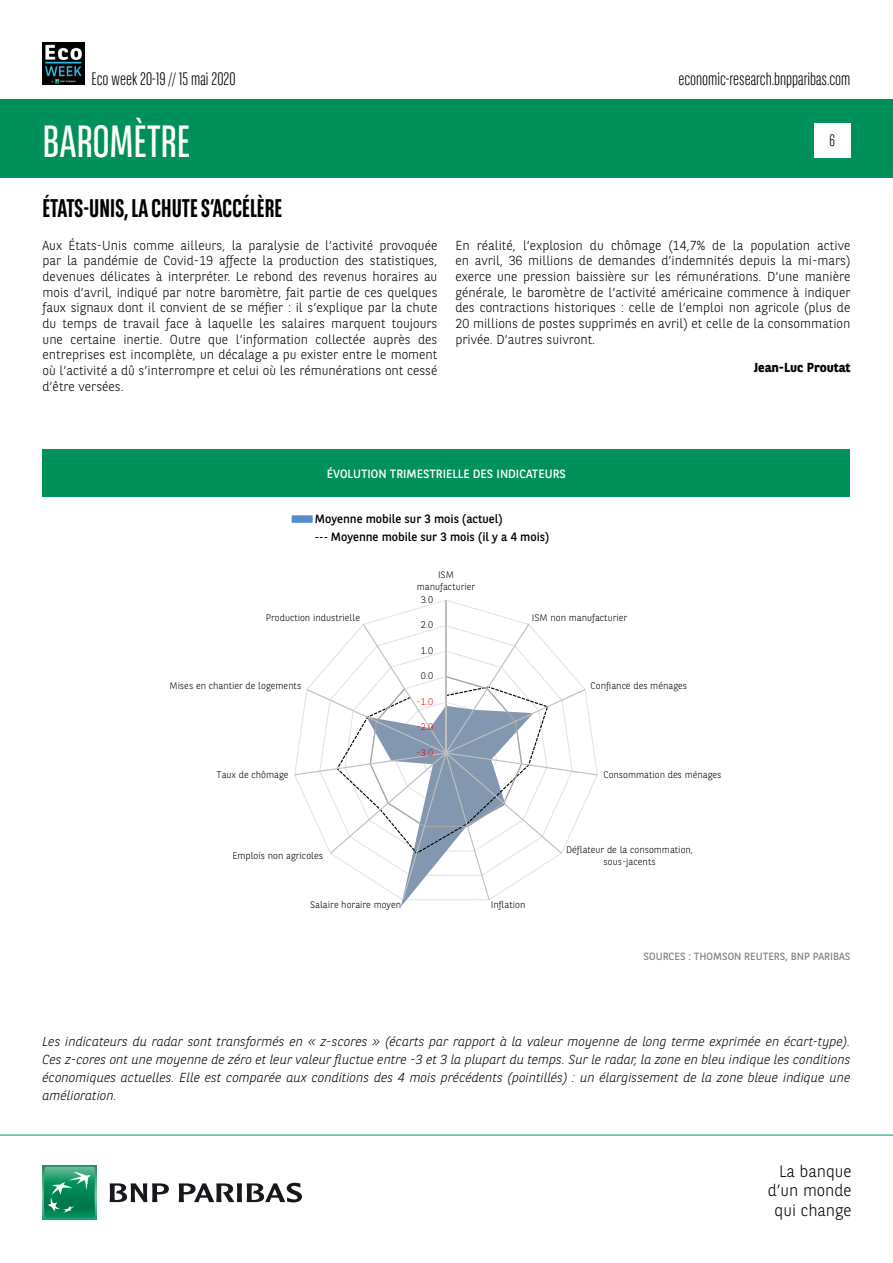
<style>
.page{position:relative;width:893px;height:1263px;background:#fff}
.page>*{position:absolute;margin:0;border:0;box-sizing:border-box;transform-origin:0 0}
.t1{font:45px "BNPP Sans Condensed";color:#fff}
.t2{font:700 25.5px "BNPP Sans Condensed";color:#000}
.t3{font:300 18px "BNPP Sans Condensed";color:#000}
.t4{font:300 16.5px/19.8px "BNPP Sans";color:#000;text-align:right}
.t5{font:300 16.5px "BNPP Sans Condensed";color:#000}
.t6{font:300 13.05px/15.6px "BNPP Sans";color:#000;text-align:justify}
.t7{font:italic 300 13.05px/18px "BNPP Sans";color:#000;text-align:justify}
.t8{font:700 13.05px "BNPP Sans";color:#000}
.t9{font:12px/18px "BNPP Sans";color:#000}
.t10{font:12px "BNPP Sans";color:#fff}
.t11{font:10.5px "BNPP Sans";color:#878787}
.t12{font:300 9.6px/11.6px "BNPP Sans";color:#000;text-align:center}
.t13{font:300 9.6px "BNPP Sans";color:#f00}
.s1{font-size:10.5px}
</style>
<div class="page">
<div style="left:1px;top:99px;width:892px;height:78px;background:#00915b"></div>
<svg style="left:43px;top:1166px;width:53px;height:53px"></svg>
<svg style="left:44px;top:1167px;width:51px;height:51px;background:#26996e"></svg>
<svg style="left:110px;top:1183px;width:59px;height:19px"></svg>
<svg style="left:179px;top:1183px;width:123px;height:19px"></svg>
<hr style="left:0;top:1135px;width:893px;height:1px;background:#00915b">
<div style="left:814px;top:123px;width:36px;height:34px;background:#fff"></div>
<img style="left:43px;top:43px;width:42px;height:42px">
<div style="left:292px;top:515px;width:21px;height:8px;background:#568cc9"></div>
<div style="left:42px;top:450px;width:808px;height:47px;background:#00915b"></div>
<svg style="left:294px;top:600px;width:304px;height:301px"></svg>
<h3 class="t3" style="left:91px;top:67px;width:146px">Eco week 20-19 // 15 mai 2020</h3>
<h1 class="t1" style="left:43px;top:113px;width:149px">BAROMÈTRE</h1>
<h3 class="t3" style="left:678px;top:67px;width:174px">economic-research.bnpparibas.com</h3>
<p class="t5" style="left:829px;top:130px;width:7px">6</p>
<h2 class="t2" style="left:43px;top:193px;width:241px">ÉTATS-UNIS, LA CHUTE S’ACCÉLÈRE</h2>
<p class="t6" style="left:43px;top:237px;width:397px">Aux États-Unis comme ailleurs, la paralysie de l’activité provoquée par la pandémie de Covid-19 affecte la production des statistiques, devenues délicates à interpréter. Le rebond des revenus horaires au mois d’avril, indiqué par notre baromètre, fait partie de ces quelques faux signaux dont il convient de se méfier : il s’explique par la chute du temps de travail face à laquelle les salaires marquent toujours une certaine inertie. Outre que l’information collectée auprès des entreprises est incomplète, un décalage a pu exister entre le moment où l’activité a dû s’interrompre et celui où les rémunérations ont cessé d’être versées.</p>
<p class="t6" style="left:455px;top:237px;width:396px">En réalité, l’explosion du chômage (14,7% de la population active en avril, 36 millions de demandes d’indemnités depuis la mi-mars) exerce une pression baissière sur les rémunérations. D’une manière générale, le baromètre de l’activité américaine commence à indiquer des contractions historiques : celle de l’emploi non agricole (plus de 20 millions de postes supprimés en avril) et celle de la consommation privée. D’autres suivront.</p>
<p class="t8" style="left:754px;top:359px;width:98px">Jean-Luc Proutat</p>
<p class="t10" style="left:327px;top:465px;width:241px">ÉVOLUTION TRIMESTRIELLE DES INDICATEURS</p>
<p class="t9" style="left:315px;top:509px;width:236px">Moyenne mobile sur 3 mois (actuel)<br><span class="s1">---</span> Moyenne mobile sur 3 mois (il y a 4 mois)</p>
<p class="t12" style="left:417px;top:569px;width:60px">ISM manufacturier</p>
<p class="t12" style="left:421px;top:593px;width:14px">3.0</p>
<p class="t12" style="left:266px;top:612px;width:96px">Production industrielle</p>
<p class="t12" style="left:421px;top:619px;width:14px">2.0</p>
<p class="t12" style="left:532px;top:612px;width:97px">ISM non manufacturier</p>
<p class="t12" style="left:421px;top:644px;width:14px">1.0</p>
<p class="t12" style="left:421px;top:669px;width:14px">0.0</p>
<p class="t12" style="left:169px;top:679px;width:133px">Mises en chantier de logements</p>
<p class="t12" style="left:591px;top:679px;width:98px">Confiance des ménages</p>
<p class="t13" style="left:417px;top:695px;width:18px">-1.0</p>
<p class="t13" style="left:417px;top:720px;width:18px">-2.0</p>
<p class="t13" style="left:417px;top:746px;width:18px">-3.0</p>
<p class="t12" style="left:217px;top:768px;width:74px">Taux de chômage</p>
<p class="t12" style="left:603px;top:768px;width:120px">Consommation des ménages</p>
<p class="t12" style="left:232px;top:850px;width:92px">Emplois non agricoles</p>
<p class="t12" style="left:310px;top:898px;width:93px">Salaire horaire moyen</p>
<p class="t12" style="left:491px;top:898px;width:36px">Inflation</p>
<p class="t12" style="left:566px;top:844px;width:128px">Déflateur de la consommation, sous-jacents</p>
<p class="t11" style="left:644px;top:949px;width:208px">SOURCES : THOMSON REUTERS, BNP PARIBAS</p>
<p class="t7" style="left:43px;top:1032px;width:810px">Les indicateurs du radar sont transformés en « z-scores » (écarts par rapport à la valeur moyenne de long terme exprimée en écart-type).<br>Ces z-cores ont une moyenne de zéro et leur valeur fluctue entre -3 et 3 la plupart du temps. Sur le radar, la zone en bleu indique les conditions économiques actuelles. Elle est comparée aux conditions des 4 mois précédents (pointillés) : un élargissement de la zone bleue indique une amélioration.</p>
<p class="t4" style="left:768px;top:1160px;width:85px">La banque d’un monde qui change</p>
</div>
